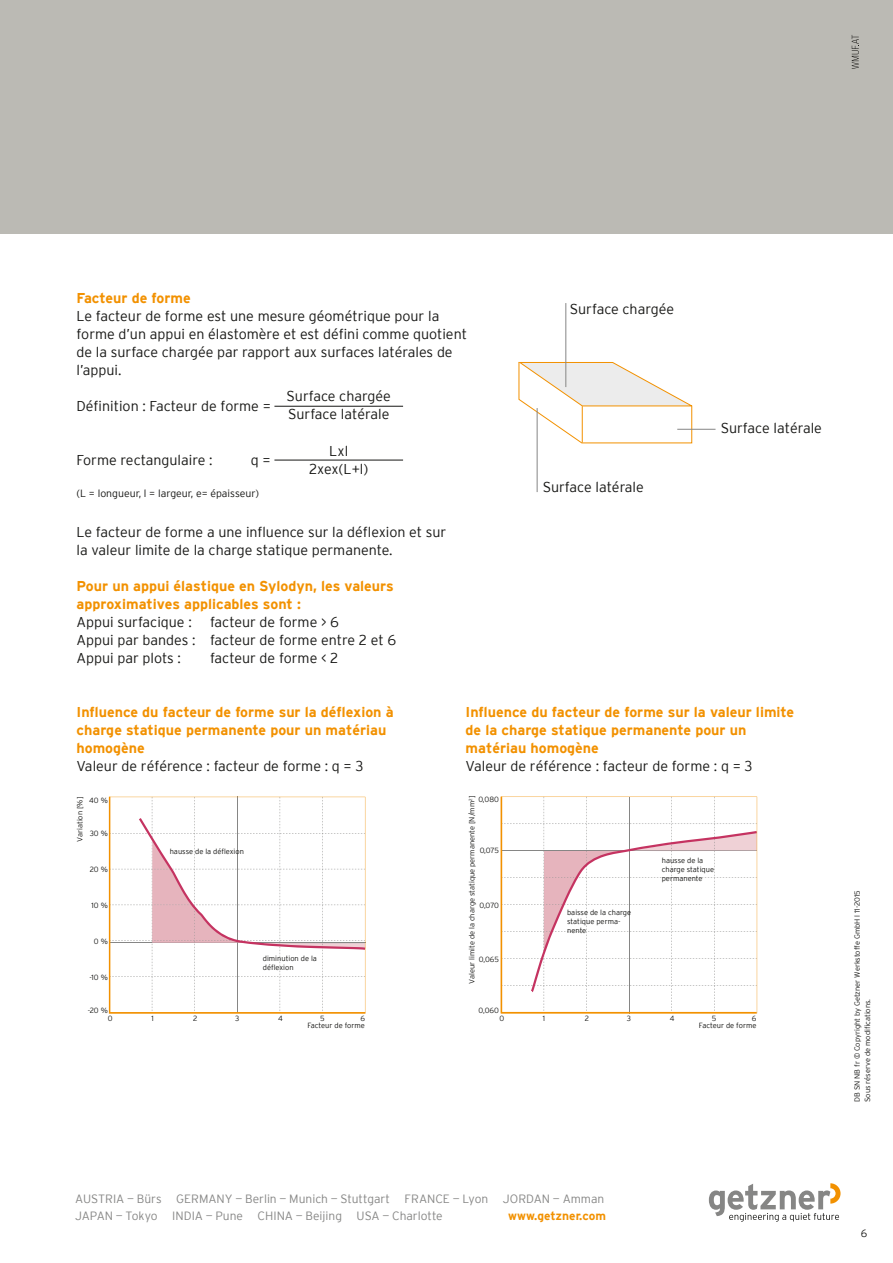
<style>
.page{position:relative;width:893px;height:1263px;background:#fff}
.page>*{position:absolute;margin:0;border:0;box-sizing:border-box;transform-origin:0 0}
.t1{font:300 14.25px/18px "Interstate";color:#171715}
.t2{font:700 14.25px/18px "Interstate";color:#f29100}
.t3{font:300 12px/17.4px "Interstate";color:#868685}
.t4{font:700 12px "Interstate";color:#f29100}
.t5{font:300 10.5px "Interstate";color:#171715}
.t6{font:300 7.5px/9px "Interstate";color:#171715}
</style>
<div class="page">
<div style="left:0;top:0;width:893px;height:234px;background:#bbbab4"></div>
<svg style="left:852px;top:35px;width:7px;height:34px"></svg>
<svg style="left:709px;top:1183px;width:131px;height:39px"></svg>
<svg style="left:519px;top:362px;width:173px;height:81px"></svg>
<hr style="left:582px;top:407px;width:1px;height:35px;background:#f29100">
<hr style="left:566px;top:303px;width:1px;height:84px;background:#868685">
<hr style="left:677px;top:429px;width:38px;height:1px;background:#868685">
<hr style="left:537px;top:408px;width:1px;height:84px;background:#868685">
<hr style="left:274px;top:406px;width:129px;height:1px;background:#171715">
<hr style="left:274px;top:460px;width:129px;height:1px;background:#171715">
<svg style="left:109px;top:797px;width:256px;height:216px"></svg>
<svg style="left:501px;top:797px;width:256px;height:216px"></svg>
<p class="t2" style="left:77px;top:290px;width:116px">Facteur de forme</p>
<p class="t1" style="left:77px;top:307px;width:392px">Le facteur de forme est une mesure géométrique pour la forme d’un appui en élastomère et est déini comme quotient de la surface chargée par rapport aux surfaces latérales de l’appui.</p>
<p class="t1" style="left:77px;top:397px;width:196px">Déinition : Facteur de forme =</p>
<p class="t1" style="left:287px;top:387px;width:106px">Surface chargée<br>Surface latérale</p>
<p class="t1" style="left:309px;top:442px;width:61px;text-align:center">Lxl<br>2xex(L+l)</p>
<p class="t1" style="left:77px;top:451px;width:138px">Forme rectangulaire :</p>
<p class="t1" style="left:251px;top:451px;width:21px">q =</p>
<p class="t5" style="left:77px;top:487px;width:184px">(L = longueur, l = largeur, e= épaisseur)</p>
<p class="t1" style="left:77px;top:523px;width:371px">Le facteur de forme a une inluence sur la délexion et sur la valeur limite de la charge statique permanente.</p>
<p class="t2" style="left:77px;top:578px;width:319px">Pour un appui élastique en Sylodyn, les valeurs approximatives applicables sont :</p>
<p class="t1" style="left:77px;top:613px;width:117px">Appui surfacique :</p>
<p class="t1" style="left:77px;top:613px;width:321px;text-indent:133px">facteur de forme &gt; 6<br>Appui par bandes : facteur de forme entre 2 et 6<br>Appui par plots :</p>
<p class="t1" style="left:210px;top:649px;width:130px">facteur de forme &lt; 2</p>
<p class="t1" style="left:570px;top:300px;width:106px">Surface chargée</p>
<p class="t1" style="left:543px;top:478px;width:103px">Surface latérale</p>
<p class="t1" style="left:721px;top:419px;width:103px">Surface latérale</p>
<p class="t2" style="left:77px;top:703px;width:319px">Inluence du facteur de forme sur la délexion à charge statique permanente pour un matériau homogène</p>
<p class="t1" style="left:77px;top:757px;width:288px">Valeur de référence : facteur de forme : q = 3</p>
<p class="t2" style="left:466px;top:703px;width:330px">Inluence du facteur de forme sur la valeur limite de la charge statique permanente pour un matériau homogène</p>
<p class="t1" style="left:466px;top:757px;width:288px">Valeur de référence : facteur de forme : q = 3</p>
<p class="t6" style="left:75px;top:842px;width:47px;rotate:-90deg">Variation [%]</p>
<p class="t6" style="left:467px;top:984px;width:189px;rotate:-90deg">Valeur limite de la charge statique permanente [N/mm<sup>2</sup>]</p>
<p class="t6" style="left:89px;top:795px;width:20px">40 %</p>
<p class="t6" style="left:478px;top:795px;width:22px">0,080</p>
<p class="t6" style="left:90px;top:829px;width:20px">30 %</p>
<p class="t6" style="left:90px;top:864px;width:20px">20 %</p>
<p class="t6" style="left:92px;top:901px;width:18px">10 %</p>
<p class="t6" style="left:94px;top:937px;width:15px">0 %</p>
<p class="t6" style="left:480px;top:846px;width:21px">0,075</p>
<p class="t6" style="left:170px;top:847px;width:76px">hausse de la délexion</p>
<p class="t6" style="left:662px;top:856px;width:54px">hausse de la charge statique permanente</p>
<p class="t6" style="left:479px;top:901px;width:21px">0,070</p>
<p class="t6" style="left:567px;top:908px;width:66px">baisse de la charge statique perma&shy;nente</p>
<p class="t6" style="left:263px;top:953px;width:56px">diminution de la délexion</p>
<p class="t6" style="left:479px;top:955px;width:22px">0,065</p>
<p class="t6" style="left:89px;top:973px;width:20px">-10 %</p>
<p class="t6" style="left:88px;top:1005px;width:22px">-20 %</p>
<p class="t6" style="left:478px;top:1006px;width:22px">0,060</p>
<p class="t6" style="left:108px;top:1014px;width:6px">0</p>
<p class="t6" style="left:151px;top:1014px;width:4px">1</p>
<p class="t6" style="left:193px;top:1014px;width:6px">2</p>
<p class="t6" style="left:235px;top:1014px;width:6px">3</p>
<p class="t6" style="left:278px;top:1014px;width:6px">4</p>
<p class="t6" style="left:320px;top:1014px;width:6px">5</p>
<p class="t6" style="left:360px;top:1014px;width:6px">6</p>
<p class="t6" style="left:499px;top:1014px;width:6px">0</p>
<p class="t6" style="left:543px;top:1014px;width:4px">1</p>
<p class="t6" style="left:585px;top:1014px;width:6px">2</p>
<p class="t6" style="left:627px;top:1014px;width:6px">3</p>
<p class="t6" style="left:670px;top:1014px;width:6px">4</p>
<p class="t6" style="left:712px;top:1014px;width:6px">5</p>
<p class="t6" style="left:752px;top:1014px;width:6px">6</p>
<p class="t6" style="left:307px;top:1021px;width:59px">Facteur de forme</p>
<p class="t6" style="left:699px;top:1021px;width:59px">Facteur de forme</p>
<p class="t6" style="left:852px;top:1102px;width:213px;line-height:10.5px;rotate:-90deg">DB SN NB fr © Copyright by Getzner Werkstoffe GmbH l 11-2015<br>Sous réserve de modiications.</p>
<p class="t3" style="left:75px;top:1190px;width:531px">AUSTRIA — Bürs GERMANY — Berlin — Munich — Stuttgart FRANCE — Lyon JORDAN — Amman<br>JAPAN — Tokyo INDIA — Pune CHINA — Beijing USA — Charlotte</p>
<p class="t4" style="left:508px;top:1211px;width:99px">www.getzner.com</p>
<p class="t5" style="left:861px;top:1228px;width:8px">6</p>
</div>
